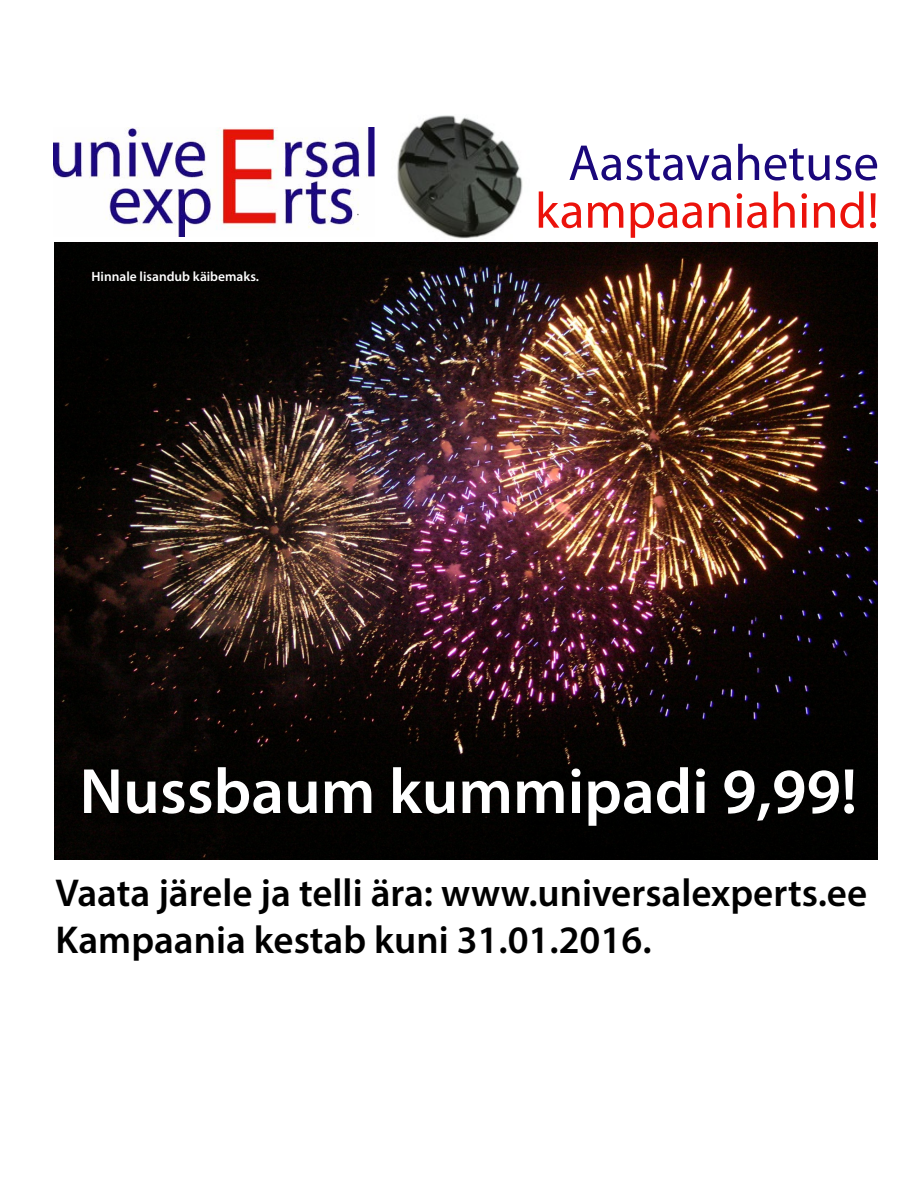
<style>
.page{position:relative;width:918px;height:1188px;background:#fff}
.page>*{position:absolute;margin:0;border:0;box-sizing:border-box;transform-origin:0 0}
.t1{font:600 64.5px "Myriad Pro";color:#fff}
.t2{font:51px "Myriad Pro";color:#eb120b}
.t3{font:51px "Myriad Pro";color:#1a077b}
.t4{font:600 39px/46.8px "Myriad Pro";color:#000}
.t5{font:600 13.5px "Myriad Pro";color:#fff}
</style>
<div class="page">
<img style="left:358px;top:115px;width:214px;height:128px">
<img style="left:54px;top:243px;width:824px;height:616px">
<img style="left:53px;top:128px;width:321px;height:109px">
<p class="t5" style="left:92px;top:267px;width:169px">Hinnale lisandub käibemaks.</p>
<h2 class="t3" style="left:568px;top:131px;width:312px">Aastavahetuse</h2>
<h2 class="t2" style="left:535px;top:179px;width:345px">kampaaniahind!</h2>
<h1 class="t1" style="left:80px;top:750px;width:779px">Nussbaum kummipadi 9,99!</h1>
<p class="t4" style="left:56px;top:869px;width:813px">Vaata järele ja telli ära: www.universalexperts.ee<br>Kampaania kestab kuni 31.01.2016.</p>
</div>
